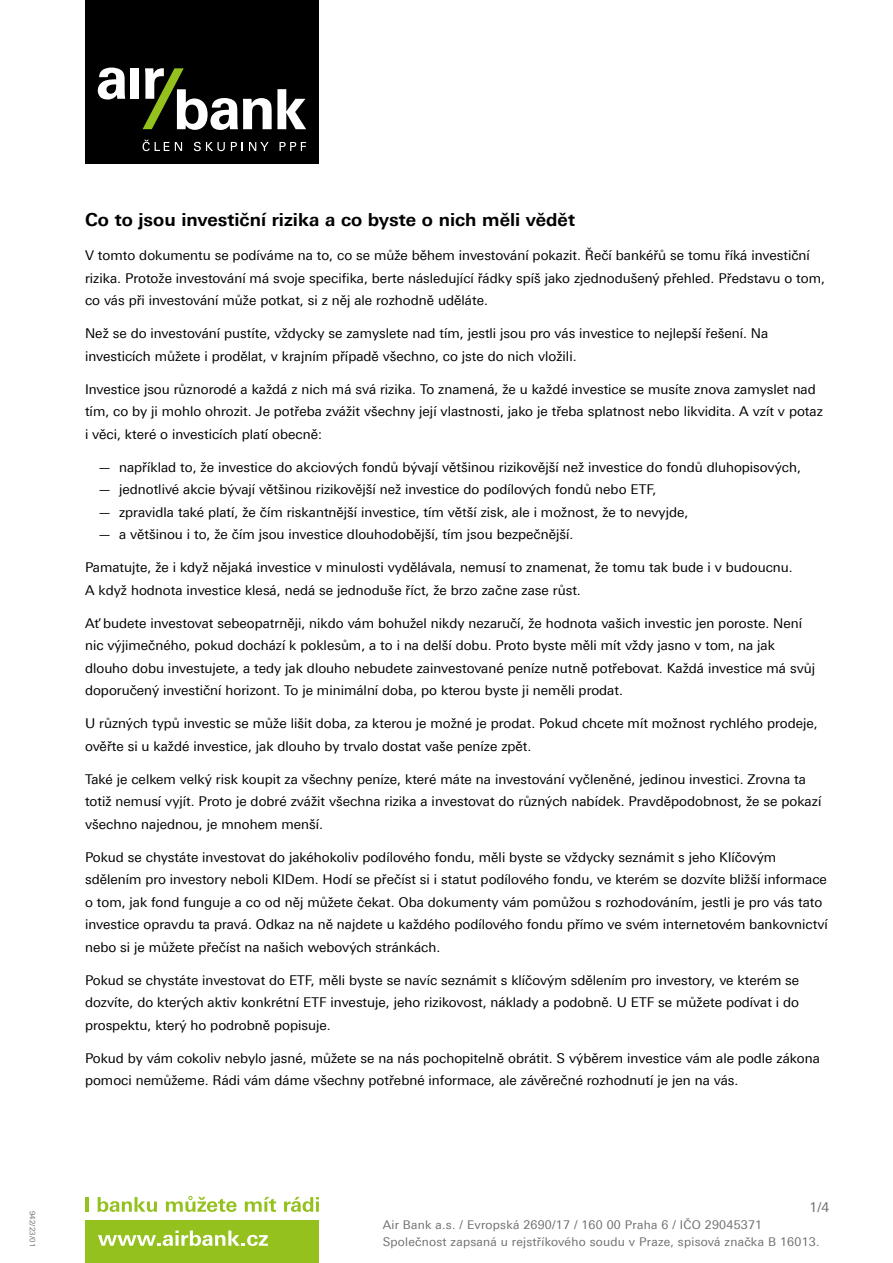
<style>
.page{position:relative;width:893px;height:1263px;background:#fff}
.page>*{position:absolute;margin:0;border:0;box-sizing:border-box;transform-origin:0 0}
.t1{font:700 18px "Linotype Univers 630";color:#000}
.t2{font:13.5px/22.5px "Linotype Univers 430";color:#000}
.t3{font:13.5px "Linotype Univers 430";color:#706f6f}
.t4{font:12px/17.1px "Linotype Univers 430";letter-spacing:.02em;color:#706f6f}
.t5{font:7.5px "Linotype Univers 430";letter-spacing:.02em;color:#706f6f}
</style>
<div class="page">
<hr style="left:85px;top:1197px;width:3px;height:15px;background:#95c11f">
<svg style="left:98px;top:1197px;width:59px;height:15px"></svg>
<svg style="left:166px;top:1196px;width:71px;height:16px"></svg>
<svg style="left:245px;top:1197px;width:31px;height:15px"></svg>
<svg style="left:284px;top:1197px;width:35px;height:15px"></svg>
<div style="left:85px;top:1220px;width:234px;height:43px;background:#95c11f"></div>
<svg style="left:98px;top:1230px;width:170px;height:16px"></svg>
<div style="left:85px;top:0;width:234px;height:164px;background:#000"></div>
<svg style="left:98px;top:68px;width:27px;height:31px"></svg>
<div style="left:130px;top:68px;width:9px;height:31px;background:#fff"></div>
<svg style="left:143px;top:68px;width:163px;height:62px"></svg>
<svg style="left:175px;top:142px;width:7px;height:9px"></svg>
<svg style="left:194px;top:142px;width:31px;height:9px"></svg>
<svg style="left:231px;top:142px;width:12px;height:9px"></svg>
<svg style="left:249px;top:142px;width:20px;height:9px"></svg>
<svg style="left:280px;top:142px;width:26px;height:9px"></svg>
<svg style="left:143px;top:140px;width:26px;height:11px"></svg>
<h1 class="t1" style="left:85px;top:208px;width:491px">Co to jsou investiční rizika a co byste o nich měli vědět</h1>
<p class="t2" style="left:85px;top:244px;width:741px">V tomto dokumentu se podíváme na to, co se může během investování pokazit. Řečí bankéřů se tomu říká investiční rizika. Protože investování má svoje specifika, berte následující řádky spíš jako zjednodušený přehled. Představu o tom, co vás při investování může potkat, si z něj ale rozhodně uděláte.</p>
<p class="t2" style="left:85px;top:322px;width:685px">Než se do investování pustíte, vždycky se zamyslete nad tím, jestli jsou pro vás investice to nejlepší řešení. Na investicích můžete i prodělat, v krajním případě všechno, co jste do nich vložili.</p>
<p class="t2" style="left:85px;top:378px;width:739px">Investice jsou různorodé a každá z nich má svá rizika. To znamená, že u každé investice se musíte znova zamyslet nad tím, co by ji mohlo ohrozit. Je potřeba zvážit všechny její vlastnosti, jako je třeba splatnost nebo likvidita. A vzít v potaz i věci, které o investicích platí obecně:</p>
<p class="t2" style="left:98px;top:456px;width:705px">— například to, že investice do akciových fondů bývají většinou rizikovější než investice do fondů dluhopisových,</p>
<p class="t2" style="left:98px;top:478px;width:560px">— jednotlivé akcie bývají většinou rizikovější než investice do podílových fondů nebo ETF,</p>
<p class="t2" style="left:98px;top:501px;width:592px">— zpravidla také platí, že čím riskantnější investice, tím větší zisk, ale i možnost, že to nevyjde,</p>
<p class="t2" style="left:98px;top:523px;width:477px">— a většinou i to, že čím jsou investice dlouhodobější, tím jsou bezpečnější.</p>
<p class="t2" style="left:85px;top:556px;width:709px">Pamatujte, že i když nějaká investice v minulosti vydělávala, nemusí to znamenat, že tomu tak bude i v budoucnu.<br>A když hodnota investice klesá, nedá se jednoduše říct, že brzo začne zase růst.</p>
<p class="t2" style="left:85px;top:612px;width:732px">Ať budete investovat sebeopatrněji, nikdo vám bohužel nikdy nezaručí, že hodnota vašich investic jen poroste. Není nic výjimečného, pokud dochází k poklesům, a to i na delší dobu. Proto byste měli mít vždy jasno v tom, na jak dlouho dobu investujete, a tedy jak dlouho nebudete zainvestované peníze nutně potřebovat. Každá investice má svůj doporučený investiční horizont. To je minimální doba, po kterou byste ji neměli prodat.</p>
<p class="t2" style="left:85px;top:712px;width:734px">U různých typů investic se může lišit doba, za kterou je možné je prodat. Pokud chcete mít možnost rychlého prodeje, ověřte si u každé investice, jak dlouho by trvalo dostat vaše peníze zpět.</p>
<p class="t2" style="left:85px;top:768px;width:738px">Také je celkem velký risk koupit za všechny peníze, které máte na investování vyčleněné, jedinou investici. Zrovna ta totiž nemusí vyjít. Proto je dobré zvážit všechna rizika a investovat do různých nabídek. Pravděpodobnost, že se pokazí všechno najednou, je mnohem menší.</p>
<p class="t2" style="left:85px;top:846px;width:744px">Pokud se chystáte investovat do jakéhokoliv podílového fondu, měli byste se vždycky seznámit s jeho Klíčovým sdělením pro investory neboli KIDem. Hodí se přečíst si i statut podílového fondu, ve kterém se dozvíte bližší informace o tom, jak fond funguje a co od něj můžete čekat. Oba dokumenty vám pomůžou s rozhodováním, jestli je pro vás tato investice opravdu ta pravá. Odkaz na ně najdete u každého podílového fondu přímo ve svém internetovém bankovnictví nebo si je můžete přečíst na našich webových stránkách.</p>
<p class="t2" style="left:85px;top:969px;width:716px;text-align:justify">Pokud se chystáte investovat do ETF, měli byste se navíc seznámit s klíčovým sdělením pro investory, ve kterém se dozvíte, do kterých aktiv konkrétní ETF investuje, jeho rizikovost, náklady a podobně. U ETF se můžete podívat i do prospektu, který ho podrobně popisuje.</p>
<p class="t2" style="left:85px;top:1047px;width:736px">Pokud by vám cokoliv nebylo jasné, můžete se na nás pochopitelně obrátit. S výběrem investice vám ale podle zákona pomoci nemůžeme. Rádi vám dáme všechny potřebné informace, ale závěrečné rozhodnutí je jen na vás.</p>
<p class="t3" style="left:810px;top:1199px;width:21px">1/4</p>
<p class="t5" style="left:37px;top:1211px;width:38px;rotate:90deg">942/23/01</p>
<p class="t4" style="left:383px;top:1216px;width:438px">Air Bank a.s. / Evropská 2690/17 / 160 00 Praha 6 / IČO 29045371<br>Společnost zapsaná u rejstříkového soudu v Praze, spisová značka B 16013.</p>
</div>
